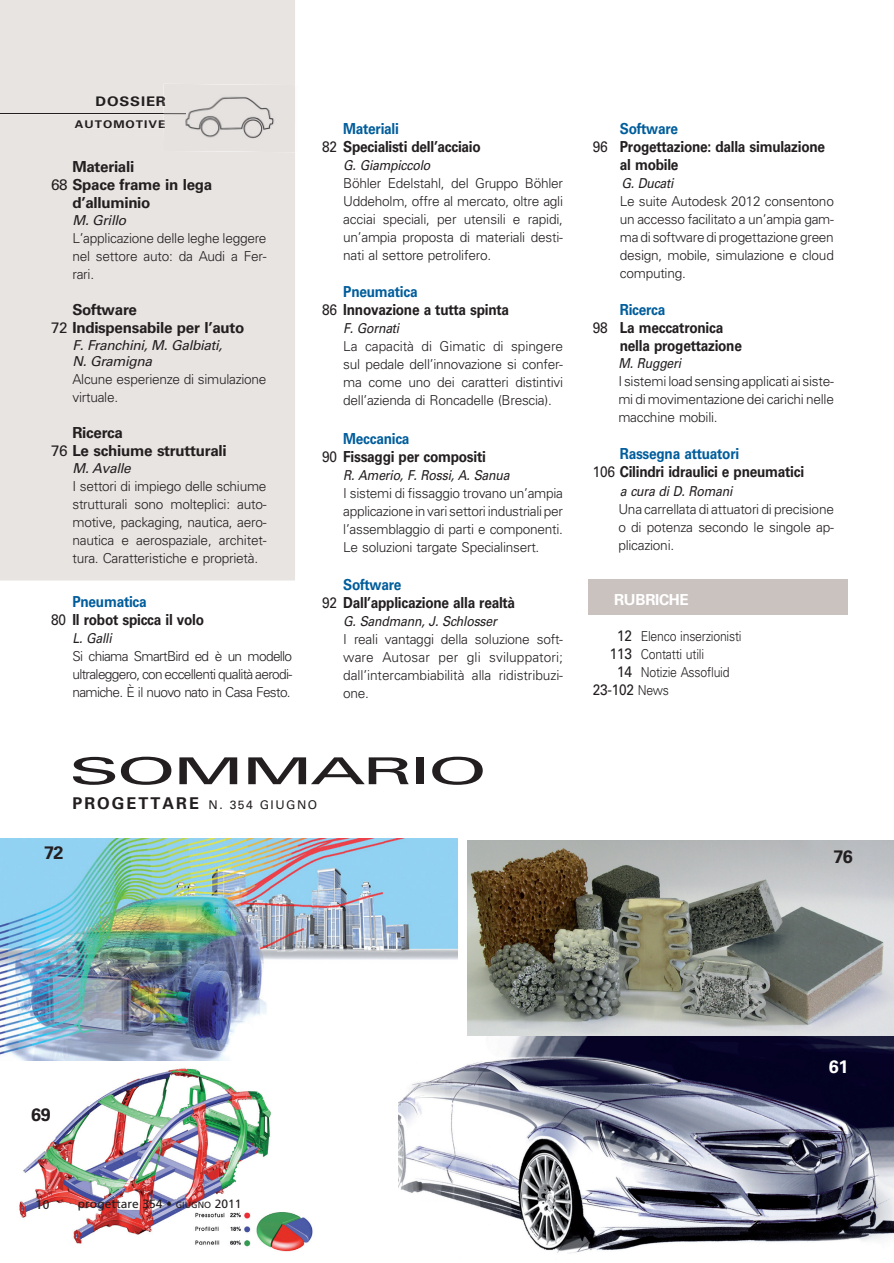
<style>
.page{position:relative;width:894px;height:1263px;background:#fff}
.page>*{position:absolute;margin:0;border:0;box-sizing:border-box;transform-origin:0 0}
.t1{font:37.05px "Univers LT";letter-spacing:-.045em;color:#231f20;scale:2.06 1}
.t2{font:700 18px "Univers LT";color:#231f20}
.t3{font:700 18px "Univers LT";color:#fff}
.t4{font:700 15.15px/18px "Univers LT";letter-spacing:-.02em;color:#231f20;scale:.9 1}
.t5{font:700 15.15px/18px "Univers LT";letter-spacing:-.02em;color:#231f20}
.t6{font:700 15.15px "Univers LT";letter-spacing:-.02em;color:#005d9c;scale:.9 1}
.t7{font:15.15px "Univers LT";color:#231f20;scale:.9 1}
.t8{font:700 15.15px "Univers LT";letter-spacing:-.02em;color:#fff}
.t9{font:300 13.65px/18px "Univers LT";letter-spacing:-.02em;color:#231f20;text-align:justify}
.t10{font:italic 13.65px "Univers LT";letter-spacing:-.02em;color:#231f20;scale:.9 1}
.t11{font:300 13.65px "Univers LT";letter-spacing:-.02em;color:#231f20;scale:.9 1}
.t12{font:italic 13.65px/16.6px "Univers LT";letter-spacing:-.02em;color:#231f20}
.t13{font:condensed 13.5px "Myriad";color:#231f20;scale:1.27 1}
.t14{font:700 13.2px "Univers LT";letter-spacing:.055em;color:#231f20;scale:1.13 1}
.t15{font:12px "Frutiger LT";color:#231f20}
.t16{font:12px "Univers LT";letter-spacing:.125em;color:#231f20}
.t17{font:700 10.65px "Univers LT";letter-spacing:.08em;color:#231f20;scale:1.13 1}
.s1{font-weight:400}
.s2{color:#005d9c}
.s3{font-weight:700;font-size:16.2px}
.s4{font-weight:400;font-size:15.15px}
.s5{font-weight:300;font-size:13.65px}
.s6{font-size:9px}
</style>
<div class="page">
<img style="left:398px;top:1032px;width:496px;height:222px">
<img style="left:19px;top:1068px;width:294px;height:184px">
<img style="left:0;top:838px;width:457px;height:222px">
<img style="left:468px;top:840px;width:425px;height:195px">
<div style="left:588px;top:579px;width:260px;height:35px;background:#cac2bf"></div>
<div style="left:0;top:0;width:295px;height:580px;background:#e8e4e2"></div>
<div style="left:75px;top:120px;width:88px;height:8px;background:#e8e4e2"></div>
<div style="left:96px;top:96px;width:67px;height:10px;background:#e8e4e2"></div>
<hr style="left:0;top:113px;width:186px;height:1px;background:#231f20">
<img style="left:163px;top:84px;width:132px;height:68px">
<svg style="left:163px;top:113px;width:23px;height:1px"></svg>
<svg style="left:163px;top:120px;width:2px;height:8px"></svg>
<svg style="left:163px;top:96px;width:3px;height:10px"></svg>
<p class="t14" style="left:95px;top:96px;width:64px">DOSSIER</p>
<p class="t17" style="left:75px;top:120px;width:81px">AUTOMOTIVE</p>
<p class="t5" style="left:72px;top:159px;width:63px">Materiali</p>
<p class="t5" style="left:51px;top:177px;width:163px"><span class="s1">68</span> Space frame in lega</p>
<p class="t5" style="left:72px;top:195px;width:80px">d’alluminio</p>
<p class="t12" style="left:72px;top:213px;width:55px">M. Grillo</p>
<p class="t9" style="left:72px;top:230px;width:196px">L’applicazione delle leghe leggere nel settore auto: da Audi a Fer&shy;rari.</p>
<p class="t5" style="left:51px;top:301px;width:195px;text-indent:21px">Software<br><span class="s1">72</span> Indispensabile per l’auto</p>
<p class="t12" style="left:72px;top:337px;width:151px">F. Franchini, M. Galbiati,<br>N. Gramigna</p>
<p class="t9" style="left:72px;top:371px;width:196px">Alcune esperienze di simulazione virtuale.</p>
<p class="t5" style="left:51px;top:425px;width:177px;text-indent:21px">Ricerca<br><span class="s1">76</span> Le schiume strutturali</p>
<p class="t12" style="left:72px;top:461px;width:60px">M. Avalle</p>
<p class="t9" style="left:72px;top:478px;width:196px">I settori di impiego delle schiume strutturali sono molteplici: auto&shy;motive, packaging, nautica, aero&shy;nautica e aerospaziale, architet&shy;tura. Caratteristiche e proprietà.</p>
<p class="t4" style="left:51px;top:593px;width:171px;text-indent:21px"><span class="s2">Pneumatica<br></span><span class="s1">80</span> Il robot spicca il volo</p>
<p class="t10" style="left:72px;top:632px;width:45px">L. Galli</p>
<p class="t9" style="left:72px;top:648px;width:221px">Si chiama SmartBird ed è un modello ultraleggero, con eccellenti qualità aerodi&shy;namiche. È il nuovo nato in Casa Festo.</p>
<p class="t4" style="left:322px;top:120px;width:178px;text-indent:21px"><span class="s2">Materiali<br></span><span class="s1">82</span> Specialisti dell’acciaio</p>
<p class="t10" style="left:343px;top:159px;width:98px">G. Giampiccolo</p>
<p class="t9" style="left:343px;top:175px;width:221px">Böhler Edelstahl, del Gruppo Böhler Uddeholm, offre al mercato, oltre agli acciai speciali, per utensili e rapidi, un’ampia proposta di materiali desti&shy;nati al settore petrolifero.</p>
<p class="t4" style="left:322px;top:284px;width:209px;text-indent:21px"><span class="s2">Pneumatica<br></span><span class="s1">86</span> Innovazione a tutta spinta</p>
<p class="t10" style="left:343px;top:323px;width:64px">F. Gornati</p>
<p class="t9" style="left:343px;top:338px;width:221px">La capacità di Gimatic di spingere sul pedale dell’innovazione si confer&shy;ma come uno dei caratteri distintivi dell’azienda di Roncadelle (Brescia).</p>
<p class="t4" style="left:322px;top:431px;width:183px;text-indent:21px"><span class="s2">Meccanica<br></span><span class="s1">90</span> Fissaggi per compositi</p>
<p class="t10" style="left:343px;top:470px;width:186px">R. Amerio, F. Rossi, A. Sanua</p>
<p class="t9" style="left:343px;top:485px;width:221px">I sistemi di fissaggio trovano un’ampia applicazione in vari settori industriali per l’assemblaggio di parti e componenti.<br>Le soluzioni targate Specialinsert.</p>
<p class="t4" style="left:322px;top:576px;width:216px;text-indent:21px"><span class="s2">Software<br></span><span class="s1">92</span> Dall’applicazione alla realtà</p>
<p class="t10" style="left:343px;top:615px;width:172px">G. Sandmann, J. Schlosser</p>
<p class="t9" style="left:343px;top:631px;width:221px">I reali vantaggi della soluzione soft&shy;ware Autosar per gli sviluppatori; dall’intercambiabilità alla ridistribuzi&shy;one.</p>
<h1 class="t1" style="left:69px;top:757px;width:205px">SOMMARIO</h1>
<p class="t16" style="left:72px;top:800px;width:246px"><span class="s3">PROGETTARE</span> N. 354 GIUGNO</p>
<p class="t6" style="left:620px;top:122px;width:66px">Software</p>
<p class="t4" style="left:593px;top:138px;width:260px"><span class="s1">96</span> Progettazione: dalla simulazione</p>
<p class="t4" style="left:620px;top:156px;width:67px">al mobile</p>
<p class="t10" style="left:621px;top:177px;width:59px">G. Ducati</p>
<p class="t9" style="left:620px;top:193px;width:215px">Le suite Autodesk 2012 consentono un accesso facilitato a un’ampia gam&shy;ma di software di progettazione green design, mobile, simulazione e cloud computing.</p>
<p class="t6" style="left:620px;top:304px;width:52px">Ricerca</p>
<p class="t4" style="left:593px;top:320px;width:146px"><span class="s1">98</span> La meccatronica</p>
<p class="t4" style="left:620px;top:338px;width:137px">nella progettazione</p>
<p class="t10" style="left:618px;top:357px;width:71px">M. Ruggeri</p>
<p class="t9" style="left:618px;top:373px;width:217px">I sistemi load sensing applicati ai siste&shy;mi di movimentazione dei carichi nelle macchine mobili.</p>
<p class="t4" style="left:593px;top:446px;width:236px;text-indent:27px"><span class="s2">Rassegna attuatori<br></span><span class="s1">106</span> Cilindri idraulici e pneumatici</p>
<p class="t10" style="left:620px;top:485px;width:127px">a cura di D. Romani</p>
<p class="t9" style="left:618px;top:500px;width:217px">Una carrellata di attuatori di precisione o di potenza secondo le singole ap&shy;plicazioni.</p>
<p class="t8" style="left:614px;top:593px;width:76px">RUBRICHE</p>
<p class="t11" style="left:617px;top:630px;width:140px"><span class="s4">12</span> Elenco inserzionisti</p>
<p class="t11" style="left:610px;top:648px;width:106px"><span class="s4">113</span> Contatti utili</p>
<p class="t11" style="left:617px;top:666px;width:126px"><span class="s4">14</span> Notizie Assofluid</p>
<p class="t7" style="left:593px;top:684px;width:86px">23-102 <span class="s5">News</span></p>
<h2 class="t2" style="left:44px;top:845px;width:21px">72</h2>
<h2 class="t2" style="left:833px;top:849px;width:21px">76</h2>
<h2 class="t2" style="left:31px;top:1106px;width:21px">69</h2>
<p class="t13" style="left:35px;top:1197px;width:13px">10</p>
<p class="t15" style="left:78px;top:1196px;width:165px">progettare 354 • <span class="s6">GIUGNO</span> 2011</p>
<h2 class="t3" style="left:829px;top:1059px;width:21px">61</h2>
</div>
